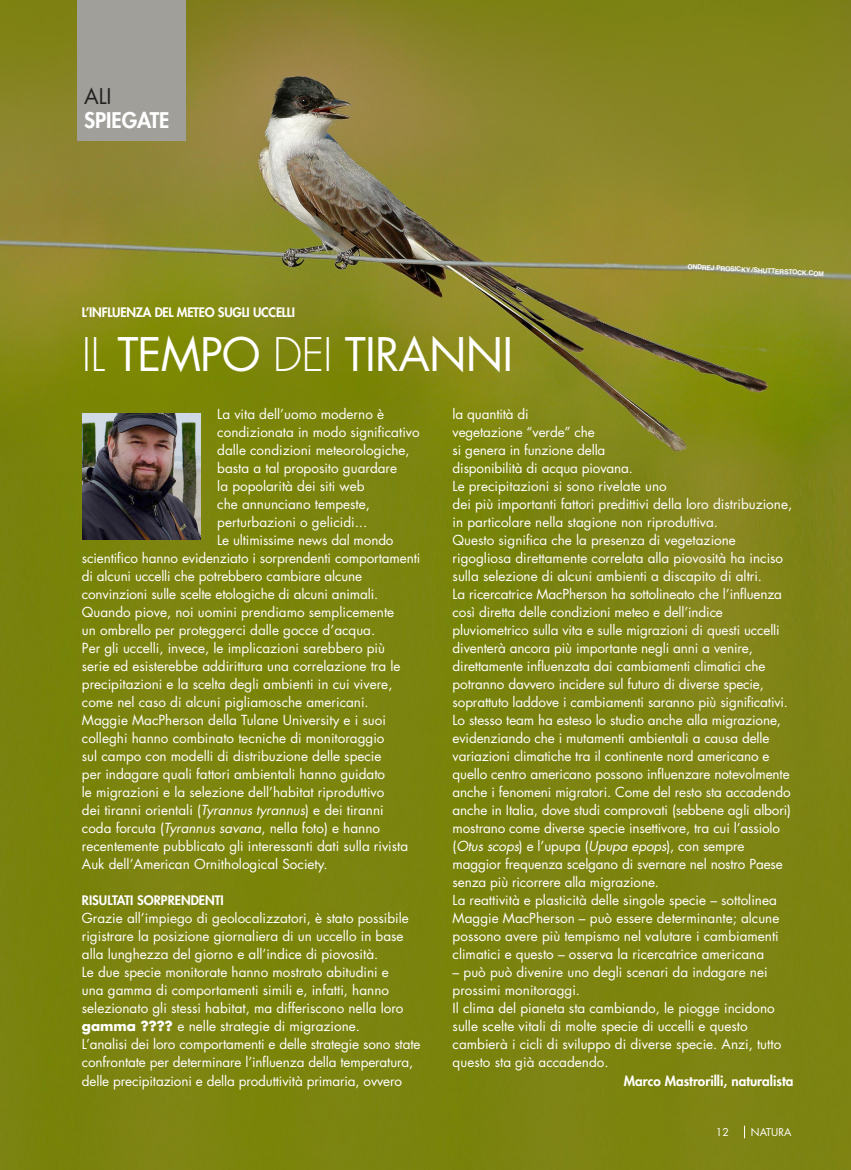
<style>
.page{position:relative;width:851px;height:1170px;background:#fff}
.page>*{position:absolute;margin:0;border:0;box-sizing:border-box;transform-origin:0 0}
.titolo_-_Copia{font:45px "Futura";letter-spacing:-.02em;color:#fff}
.t1{font:800 21px "Futura";color:#fff}
.t2{font:21px "Futura";color:#231f20}
.t3{font:13.5px/18px "Futura";color:#fff}
.t4{font:800 13.5px "Futura";color:#fff}
.occhiello{font:800 12.75px "Futura";letter-spacing:-.02em;color:#fff}
.occhiello-2{font:800 12.75px "Futura";color:#fff}
.t5{font:10.5px "Futura";color:#fff}
.Testo_notizia_big{font:700 6.75px "Helvetica";color:#fff}
.s1{font-weight:300}
.s2{font-style:italic}
.s3{font-weight:700}
</style>
<div class="page">
<img style="left:0;top:0;width:850px;height:1169px">
<div style="left:78px;top:0;width:108px;height:140px;background:#a09f99"></div>
<img style="left:83px;top:413px;width:117px;height:126px">
<svg style="left:744px;top:1125px;width:1px;height:13px"></svg>
<p class="t2" style="left:84px;top:82px;width:29px">ALI</p>
<p class="t1" style="left:84px;top:107px;width:87px">SPIEGATE</p>
<p class="Testo_notizia_big" style="left:687px;top:261px;width:138px;rotate:3deg">ONDREJ PROSICKY /SHUTTERSTOCK.COM</p>
<p class="occhiello" style="left:82px;top:304px;width:214px">L’INFLUENZA DEL METEO SUGLI UCCELLI</p>
<p class="titolo_-_Copia" style="left:82px;top:326px;width:433px"><span class="s1">IL</span> TEMPO <span class="s1">DEI</span> TIRANNI</p>
<p class="t3" style="left:217px;top:405px;width:204px">La vita dell’uomo moderno è condizionata in modo significativo dalle condizioni meteorologiche, basta a tal proposito guardare<br>la popolarità dei siti web<br>che annunciano tempeste, perturbazioni o gelicidi...</p>
<p class="t3" style="left:82px;top:531px;width:340px;text-indent:135px">Le ultimissime news dal mondo scientifico hanno evidenziato i sorprendenti comportamenti di alcuni uccelli che potrebbero cambiare alcune convinzioni sulle scelte etologiche di alcuni animali.</p>
<p class="t3" style="left:82px;top:603px;width:320px">Quando piove, noi uomini prendiamo semplicemente un ombrello per proteggerci dalle gocce d’acqua.<br>Per gli uccelli, invece, le implicazioni sarebbero più serie ed esisterebbe addirittura una correlazione tra le precipitazioni e la scelta degli ambienti in cui vivere, come nel caso di alcuni pigliamosche americani.</p>
<p class="t3" style="left:82px;top:711px;width:328px">Maggie MacPherson della Tulane University e i suoi colleghi hanno combinato tecniche di monitoraggio<br>sul campo con modelli di distribuzione delle specie<br>per indagare quali fattori ambientali hanno guidato<br>le migrazioni e la selezione dell’habitat riproduttivo<br>dei tiranni orientali (<span class="s2">Tyrannus tyrannus</span>) e dei tiranni coda forcuta (<span class="s2">Tyrannus savana</span>, nella foto) e hanno recentemente pubblicato gli interessanti dati sulla rivista Auk dell’American Ornithological Society.</p>
<p class="occhiello-2" style="left:82px;top:892px;width:143px">RISULTATI SORPRENDENTI</p>
<p class="t3" style="left:82px;top:909px;width:328px">Grazie all’impiego di geolocalizzatori, è stato possibile rigistrare la posizione giornaliera di un uccello in base alla lunghezza del giorno e all’indice di piovosità.</p>
<p class="t3" style="left:82px;top:963px;width:323px">Le due specie monitorate hanno mostrato abitudini e una gamma di comportamenti simili e, infatti, hanno selezionato gli stessi habitat, ma differiscono nella loro <span class="s3">gamma ????</span> e nelle strategie di migrazione.</p>
<p class="t3" style="left:82px;top:1035px;width:340px">L’analisi dei loro comportamenti e delle strategie sono state confrontate per determinare l’influenza della temperatura, delle precipitazioni e della produttività primaria, ovvero</p>
<p class="t3" style="left:452px;top:405px;width:182px">la quantità di<br>vegetazione “verde” che<br>si genera in funzione della disponibilità di acqua piovana.</p>
<p class="t3" style="left:452px;top:477px;width:341px">Le precipitazioni si sono rivelate uno<br>dei più importanti fattori predittivi della loro distribuzione, in particolare nella stagione non riproduttiva.</p>
<p class="t3" style="left:452px;top:531px;width:332px">Questo significa che la presenza di vegetazione rigogliosa direttamente correlata alla piovosità ha inciso sulla selezione di alcuni ambienti a discapito di altri.</p>
<p class="t3" style="left:452px;top:585px;width:337px">La ricercatrice MacPherson ha sottolineato che l’influenza così diretta delle condizioni meteo e dell’indice pluviometrico sulla vita e sulle migrazioni di questi uccelli diventerà ancora più importante negli anni a venire, direttamente influenzata dai cambiamenti climatici che potranno davvero incidere sul futuro di diverse specie, soprattuto laddove i cambiamenti saranno più significativi.</p>
<p class="t3" style="left:452px;top:711px;width:340px">Lo stesso team ha esteso lo studio anche alla migrazione, evidenziando che i mutamenti ambientali a causa delle variazioni climatiche tra il continente nord americano e quello centro americano possono influenzare notevolmente anche i fenomeni migratori. Come del resto sta accadendo anche in Italia, dove studi comprovati (sebbene agli albori) mostrano come diverse specie insettivore, tra cui l’assiolo (<span class="s2">Otus scops</span>) e l’upupa (<span class="s2">Upupa epops</span>), con sempre maggior frequenza scelgano di svernare nel nostro Paese senza più ricorrere alla migrazione.</p>
<p class="t3" style="left:452px;top:891px;width:328px">La reattività e plasticità delle singole specie – sottolinea Maggie MacPherson – può essere determinante; alcune possono avere più tempismo nel valutare i cambiamenti climatici e questo – osserva la ricercatrice americana</p>
<p class="t3" style="left:452px;top:963px;width:316px">– può può divenire uno degli scenari da indagare nei prossimi monitoraggi.</p>
<p class="t3" style="left:452px;top:999px;width:330px">Il clima del pianeta sta cambiando, le piogge incidono sulle scelte vitali di molte specie di uccelli e questo cambierà i cicli di sviluppo di diverse specie. Anzi, tutto questo sta già accadendo.</p>
<p class="t4" style="left:624px;top:1071px;width:171px">Marco Mastrorilli, naturalista</p>
<p class="t5" style="left:715px;top:1125px;width:14px">12</p>
<p class="t5" style="left:750px;top:1125px;width:42px">NATURA</p>
</div>
